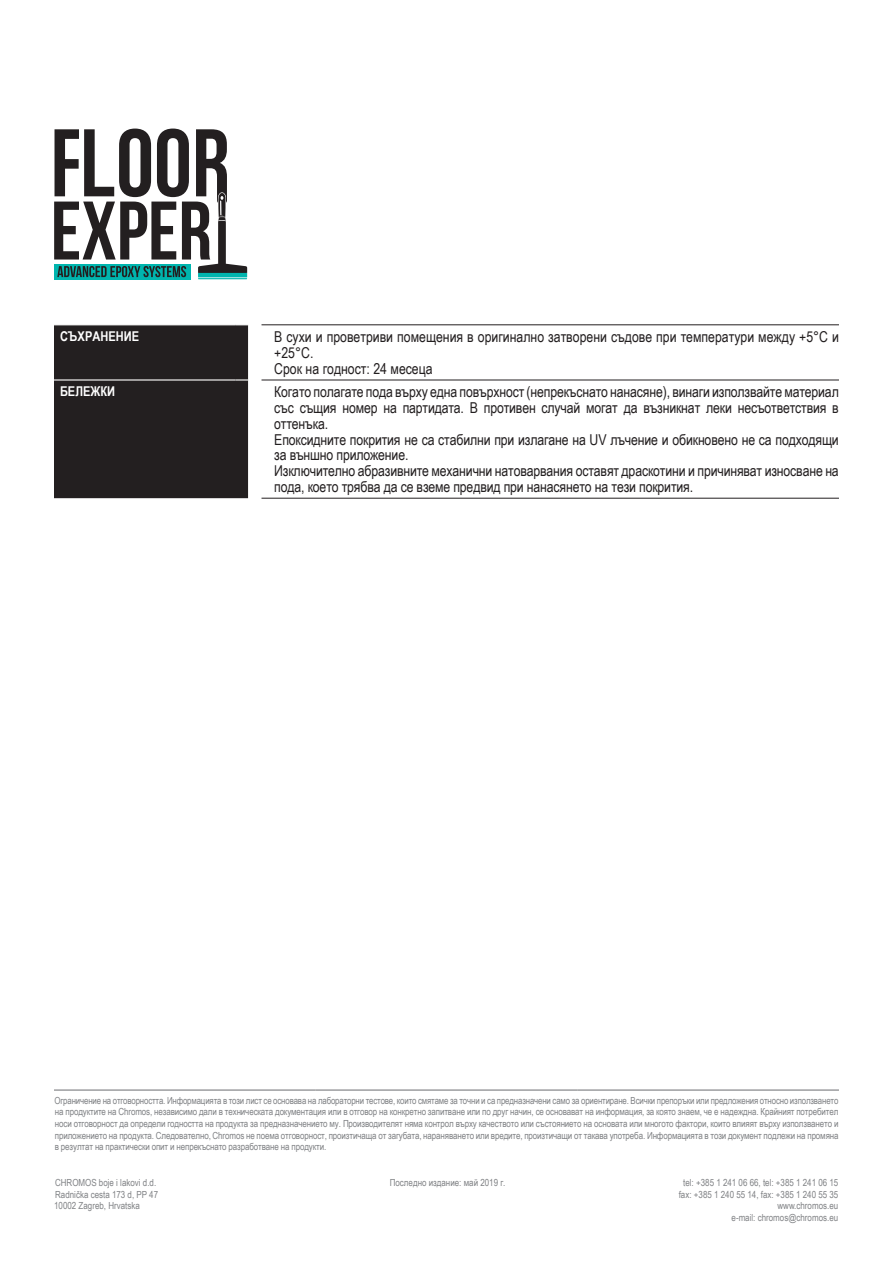
<style>
.page{position:relative;width:893px;height:1263px;background:#fff}
.page>*{position:absolute;margin:0;border:0;box-sizing:border-box;transform-origin:0 0}
.t1{font:15px/15.8px "Arial Narrow";letter-spacing:-.01em;color:#231f20}
.t2{font:700 13.5px "Arial Narrow";color:#fff}
.t3{font:9.75px/11.7px "Arial Narrow";color:#808285;text-align:justify}
</style>
<div class="page">
<hr style="left:261px;top:324px;width:578px;height:1px;background:#231f20">
<hr style="left:261px;top:380px;width:578px;height:1px;background:#231f20">
<hr style="left:261px;top:498px;width:578px;height:1px;background:#231f20">
<div style="left:54px;top:324px;width:194px;height:174px;background:#231f20"></div>
<div style="left:54px;top:264px;width:137px;height:16px;background:#00b5ae"></div>
<hr style="left:198px;top:278px;width:49px;height:1px;background:#00b5ae">
<svg style="left:54px;top:129px;width:193px;height:148px"></svg>
<hr style="left:54px;top:1090px;width:262px;height:1px;background:#6c6d70">
<hr style="left:316px;top:1090px;width:261px;height:1px;background:#6c6d70">
<hr style="left:577px;top:1090px;width:262px;height:1px;background:#6c6d70">
<p class="t2" style="left:60px;top:326px;width:81px">СЪХРАНЕНИЕ</p>
<p class="t1" style="left:274px;top:328px;width:566px">В сухи и проветриви помещения в оригинално затворени съдове при температури между +5°C и +25°C.</p>
<p class="t1" style="left:274px;top:360px;width:160px">Срок на годност: 24 месеца</p>
<p class="t2" style="left:60px;top:381px;width:57px">БЕЛЕЖКИ</p>
<p class="t1" style="left:274px;top:384px;width:566px;text-align:justify">Когато полагате пода върху една повърхност (непрекъснато нанасяне), винаги използвайте материал със същия номер на партидата. В противен случай могат да възникнат леки несъответствия в оттенъка.</p>
<p class="t1" style="left:274px;top:431px;width:566px">Епоксидните покрития не са стабилни при излагане на UV лъчение и обикновено не са подходящи за външно приложение.</p>
<p class="t1" style="left:274px;top:462px;width:566px">Изключително абразивните механични натоварвания оставят драскотини и причиняват износване на пода, което трябва да се вземе предвид при нанасянето на тези покрития.</p>
<p class="t3" style="left:55px;top:1094px;width:786px">Ограничение на отговорността. Информацията в този лист се основава на лабораторни тестове, които смятаме за точни и са предназначени само за ориентиране. Всички препоръки или предложения относно използването на продуктите на Chromos, независимо дали в техническата документация или в отговор на конкретно запитване или по друг начин, се основават на информация, за която знаем, че е надеждна. Крайният потребител носи отговорност да определи годността на продукта за предназначението му. Производителят няма контрол върху качеството или състоянието на основата или многото фактори, които влияят върху използването и приложението на продукта. Следователно, Chromos не поема отговорност, произтичаща от загубата, нараняването или вредите, произтичащи от такава употреба. Информацията в този документ подлежи на промяна в резултат на практически опит и непрекъснато разработване на продукти.</p>
<p class="t3" style="left:55px;top:1176px;width:103px">CHROMOS boje i lakovi d.d.</p>
<p class="t3" style="left:55px;top:1188px;width:104px">Radnička cesta 173 d, PP 47</p>
<p class="t3" style="left:54px;top:1199px;width:87px">10002 Zagreb, Hrvatska</p>
<p class="t3" style="left:390px;top:1176px;width:117px">Последно издание: май 2019 г.</p>
<p class="t3" style="left:683px;top:1176px;width:157px">tel: +385 1 241 06 66, tel: +385 1 241 06 15</p>
<p class="t3" style="left:679px;top:1188px;width:161px">fax: +385 1 240 55 14, fax: +385 1 240 55 35</p>
<p class="t3" style="left:777px;top:1199px;width:62px">www.chromos.eu</p>
<p class="t3" style="left:731px;top:1211px;width:108px">e-mail: chromos@chromos.eu</p>
</div>
